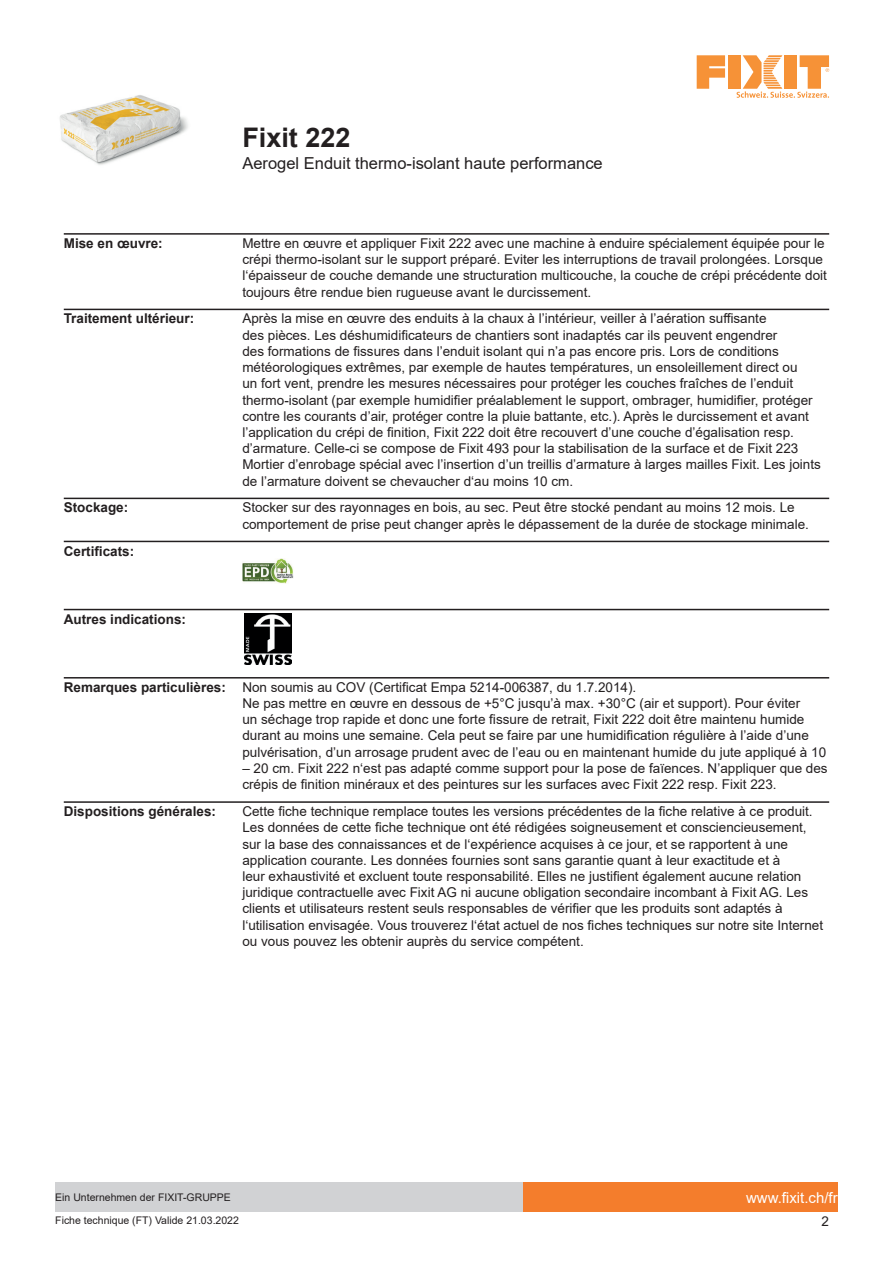
<style>
.page{position:relative;width:893px;height:1263px;background:#fff}
.page>*{position:absolute;margin:0;border:0;box-sizing:border-box;transform-origin:0 0}
.t1{font:700 27px "Arial";color:#231f20}
.t2{font:16.5px "Arial";color:#231f20}
.t3{font:15px "Arial";color:#fff}
.t4{font:13.5px/16.2px "Arial";color:#231f20}
.t5{font:700 13.5px "Arial";color:#231f20}
.t6{font:10.5px "Arial";color:#231f20}
.s1{font-weight:700}
</style>
<div class="page">
<img style="left:60px;top:95px;width:128px;height:70px">
<svg style="left:697px;top:55px;width:28px;height:34px"></svg>
<div style="left:728px;top:55px;width:12px;height:34px;background:#f69237"></div>
<svg style="left:737px;top:55px;width:92px;height:43px"></svg>
<div style="left:523px;top:1182px;width:315px;height:30px;background:#f47d2c"></div>
<div style="left:55px;top:1182px;width:468px;height:30px;background:#d1d2d4"></div>
<hr style="left:64px;top:233px;width:765px;height:2px;background:#231f20">
<hr style="left:64px;top:309px;width:765px;height:1px;background:#231f20">
<hr style="left:64px;top:498px;width:765px;height:1px;background:#231f20">
<hr style="left:64px;top:541px;width:765px;height:1px;background:#231f20">
<img style="left:242px;top:558px;width:51px;height:26px">
<hr style="left:64px;top:609px;width:765px;height:1px;background:#231f20">
<img style="left:245px;top:614px;width:46px;height:51px">
<hr style="left:64px;top:677px;width:765px;height:1px;background:#231f20">
<hr style="left:64px;top:801px;width:765px;height:2px;background:#231f20">
<h1 class="t1" style="left:242px;top:119px;width:110px">Fixit 222</h1>
<p class="t2" style="left:242px;top:152px;width:362px">Aerogel Enduit thermo-isolant haute performance</p>
<p class="t5" style="left:64px;top:234px;width:101px">Mise en œuvre:</p>
<p class="t4" style="left:242px;top:235px;width:586px">Mettre en œuvre et appliquer Fixit 222 avec une machine à enduire spécialement équipée pour le crépi thermo-isolant sur le support préparé. Eviter les interruptions de travail prolongées. Lorsque l‘épaisseur de couche demande une structuration multicouche, la couche de crépi précédente doit toujours être rendue bien rugueuse avant le durcissement.</p>
<p class="t5" style="left:64px;top:309px;width:132px">Traitement ultérieur:</p>
<p class="t4" style="left:242px;top:311px;width:580px">Après la mise en œuvre des enduits à la chaux à l’intérieur, veiller à l’aération suffisante<br>des pièces. Les déshumidificateurs de chantiers sont inadaptés car ils peuvent engendrer<br>des formations de fissures dans l’enduit isolant qui n’a pas encore pris. Lors de conditions météorologiques extrêmes, par exemple de hautes températures, un ensoleillement direct ou<br>un fort vent, prendre les mesures nécessaires pour protéger les couches fraîches de l’enduit thermo-isolant (par exemple humidifier préalablement le support, ombrager, humidifier, protéger contre les courants d’air, protéger contre la pluie battante, etc.). Après le durcissement et avant l’application du crépi de finition, Fixit 222 doit être recouvert d’une couche d’égalisation resp. d’armature. Celle-ci se compose de Fixit 493 pour la stabilisation de la surface et de Fixit 223<br>Mortier d’enrobage spécial avec l’insertion d’un treillis d’armature à larges mailles Fixit. Les joints de l’armature doivent se chevaucher d‘au moins 10 cm.</p>
<p class="t5" style="left:64px;top:498px;width:66px">Stockage:</p>
<p class="t4" style="left:242px;top:499px;width:568px">Stocker sur des rayonnages en bois, au sec. Peut être stocké pendant au moins 12 mois. Le comportement de prise peut changer après le dépassement de la durée de stockage minimale.</p>
<p class="t5" style="left:64px;top:541px;width:72px">Certificats:</p>
<p class="t5" style="left:64px;top:609px;width:124px">Autres indications:</p>
<p class="t4" style="left:242px;top:679px;width:585px;text-indent:-179px"><span class="s1">Remarques particulières:</span> Non soumis au COV (Certificat Empa 5214-006387, du 1.7.2014).<br>Ne pas mettre en œuvre en dessous de +5°C jusqu’à max. +30°C (air et support). Pour éviter<br>un séchage trop rapide et donc une forte fissure de retrait, Fixit 222 doit être maintenu humide durant au moins une semaine. Cela peut se faire par une humidification régulière à l’aide d’une pulvérisation, d’un arrosage prudent avec de l’eau ou en maintenant humide du jute appliqué à 10</p>
<p class="t4" style="left:242px;top:760px;width:587px">– 20 cm. Fixit 222 n‘est pas adapté comme support pour la pose de faïences. N’appliquer que des crépis de finition minéraux et des peintures sur les surfaces avec Fixit 222 resp. Fixit 223.</p>
<p class="t5" style="left:64px;top:802px;width:154px">Dispositions générales:</p>
<p class="t4" style="left:242px;top:803px;width:582px">Cette fiche technique remplace toutes les versions précédentes de la fiche relative à ce produit.<br>Les données de cette fiche technique ont été rédigées soigneusement et consciencieusement, sur la base des connaissances et de l‘expérience acquises à ce jour, et se rapportent à une application courante. Les données fournies sont sans garantie quant à leur exactitude et à<br>leur exhaustivité et excluent toute responsabilité. Elles ne justifient également aucune relation juridique contractuelle avec Fixit AG ni aucune obligation secondaire incombant à Fixit AG. Les clients et utilisateurs restent seuls responsables de vérifier que les produits sont adaptés à l‘utilisation envisagée. Vous trouverez l‘état actuel de nos fiches techniques sur notre site Internet ou vous pouvez les obtenir auprès du service compétent.</p>
<p class="t6" style="left:55px;top:1190px;width:177px">Ein Unternehmen der FIXIT-GRUPPE</p>
<p class="t3" style="left:746px;top:1187px;width:93px">www.fixit.ch/fr</p>
<p class="t6" style="left:55px;top:1213px;width:185px">Fiche technique (FT) Valide 21.03.2022</p>
<p class="t4" style="left:821px;top:1213px;width:9px">2</p>
</div>
